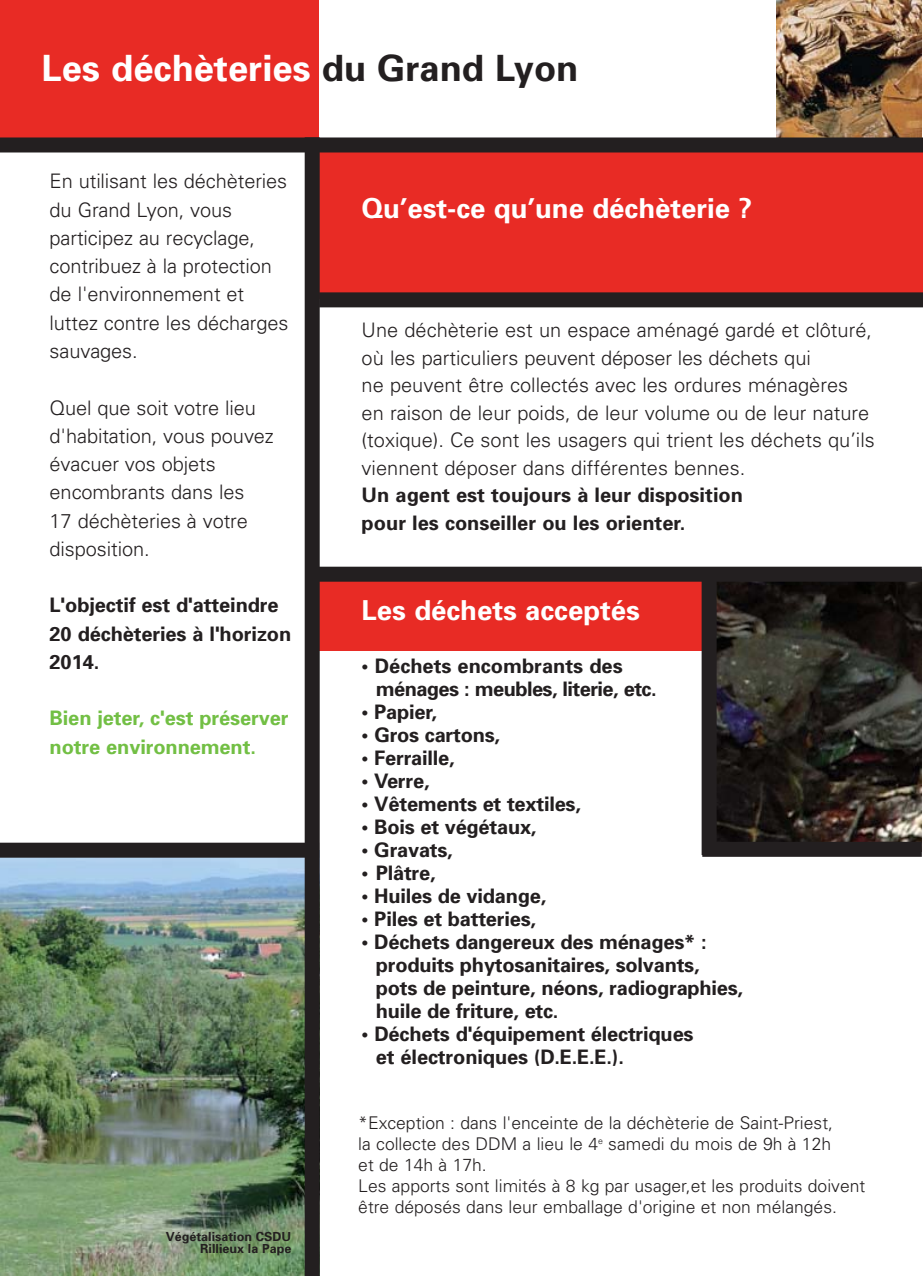
<style>
.page{position:relative;width:923px;height:1276px;background:#fff}
.page>*{position:absolute;margin:0;border:0;box-sizing:border-box;transform-origin:0 0}
.t1{font:700 36.25px "Univers";color:#fff}
.t2{font:700 27.5px "Univers";color:#fff}
.t3{font:300 20px/28.2px "Univers";letter-spacing:-.005em;color:#231f20}
.t4{font:700 20px/23px "Univers";letter-spacing:-.01em;color:#231f20}
.t5{font:700 20px/23px "Univers";letter-spacing:-.03em;color:#231f20}
.t6{font:700 20px/28.2px "Univers";letter-spacing:-.005em;color:#72bf44}
.t7{font:300 17.5px/21px "Univers";color:#231f20}
.t8{font:700 12.5px/12.5px "Univers";color:#231f20;text-align:right}
.s1{color:#231f20}
</style>
<div class="page">
<hr style="left:921px;top:142px;width:1px;height:155px;background:#e82b25">
<div style="left:319px;top:569px;width:602px;height:81px;background:#e82b25"></div>
<img style="left:716px;top:582px;width:205px;height:260px">
<img style="left:0;top:857px;width:304px;height:419px">
<div style="left:309px;top:151px;width:612px;height:148px;background:#e82b25"></div>
<img style="left:776px;top:0;width:145px;height:137px">
<div style="left:0;top:0;width:318px;height:139px;background:#e82b25"></div>
<div style="left:702px;top:842px;width:219px;height:15px;background:#231f20"></div>
<div style="left:309px;top:567px;width:612px;height:15px;background:#231f20"></div>
<div style="left:701px;top:568px;width:15px;height:287px;background:#231f20"></div>
<div style="left:304px;top:137px;width:15px;height:1139px;background:#231f20"></div>
<div style="left:0;top:842px;width:319px;height:15px;background:#231f20"></div>
<div style="left:319px;top:292px;width:603px;height:15px;background:#231f20"></div>
<div style="left:0;top:137px;width:922px;height:15px;background:#231f20"></div>
<h1 class="t1" style="left:42px;top:54px;width:538px">Les déchèteries <span class="s1">du Grand Lyon</span></h1>
<p class="t3" style="left:50px;top:169px;width:240px">En utilisant les déchèteries du Grand Lyon, vous participez au recyclage, contribuez à la protection de l'environnement et luttez contre les décharges sauvages.</p>
<p class="t3" style="left:50px;top:395px;width:226px">Quel que soit votre lieu d'habitation, vous pouvez évacuer vos objets encombrants dans les<br>17 déchèteries à votre disposition.</p>
<p class="t4" style="left:50px;top:593px;width:243px;line-height:28.2px">L'objectif est d'atteindre<br>20 déchèteries à l'horizon<br>2014.</p>
<p class="t6" style="left:50px;top:706px;width:240px">Bien jeter, c'est préserver notre environnement.</p>
<p class="t8" style="left:166px;top:1231px;width:127px">Végétalisation CSDU<br>Rillieux la Pape</p>
<h2 class="t2" style="left:361px;top:198px;width:392px">Qu’est-ce qu’une déchèterie ?</h2>
<p class="t3" style="left:361px;top:318px;width:514px;line-height:27.5px">Une déchèterie est un espace aménagé gardé et clôturé, où les particuliers peuvent déposer les déchets qui<br>ne peuvent être collectés avec les ordures ménagères en raison de leur poids, de leur volume ou de leur nature (toxique). Ce sont les usagers qui trient les déchets qu’ils viennent déposer dans différentes bennes.</p>
<p class="t4" style="left:361px;top:483px;width:383px;line-height:27.5px">Un agent est toujours à leur disposition pour les conseiller ou les orienter.</p>
<h2 class="t2" style="left:361px;top:600px;width:280px">Les déchets acceptés</h2>
<p class="t5" style="left:376px;top:656px;width:282px;text-indent:-14px">• Déchets encombrants des ménages : meubles, literie, etc.</p>
<p class="t4" style="left:361px;top:702px;width:77px">• Papier,</p>
<p class="t4" style="left:361px;top:725px;width:140px">• Gros cartons,</p>
<p class="t4" style="left:361px;top:748px;width:94px">• Ferraille,</p>
<p class="t4" style="left:361px;top:771px;width:69px">• Verre,</p>
<p class="t4" style="left:361px;top:794px;width:221px">• Vêtements et textiles,</p>
<p class="t4" style="left:361px;top:817px;width:176px">• Bois et végétaux,</p>
<p class="t4" style="left:361px;top:840px;width:93px">• Gravats,</p>
<p class="t4" style="left:361px;top:863px;width:75px">• Plâtre,</p>
<p class="t4" style="left:361px;top:886px;width:186px">• Huiles de vidange,</p>
<p class="t4" style="left:361px;top:909px;width:176px">• Piles et batteries,</p>
<p class="t4" style="left:376px;top:932px;width:369px;text-indent:-14px">• Déchets dangereux des ménages* : produits phytosanitaires, solvants, pots de peinture, néons, radiographies, huile de friture, etc.</p>
<p class="t4" style="left:376px;top:1024px;width:319px;text-indent:-14px">• Déchets d'équipement électriques et électroniques (D.E.E.E.).</p>
<p class="t7" style="left:358px;top:1114px;width:508px">*Exception : dans l'enceinte de la déchèterie de Saint-Priest,<br>la collecte des DDM a lieu le 4<sup>e</sup> samedi du mois de 9h à 12h<br>et de 14h à 17h.<br>Les apports sont limités à 8 kg par usager,et les produits doivent être déposés dans leur emballage d'origine et non mélangés.</p>
</div>
